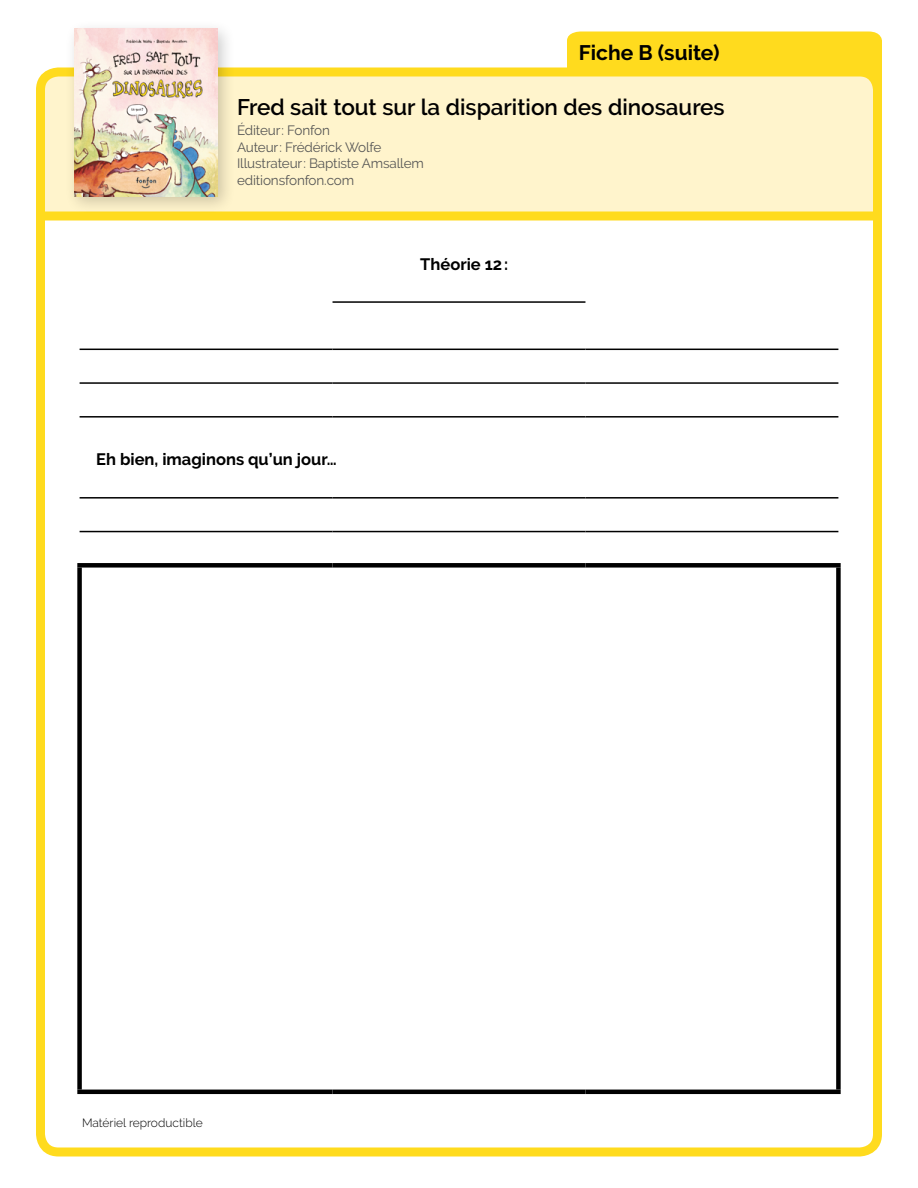
<style>
.page{position:relative;width:918px;height:1188px;background:#fff}
.page>*{position:absolute;margin:0;border:0;box-sizing:border-box;transform-origin:0 0}
.t1{font:600 22.5px "Raleway";color:#000}
.t2{font:700 21px "Raleway";color:#000}
.t3{font:700 16.5px "Raleway";color:#000}
.t4{font:13.5px/16.5px "Raleway";letter-spacing:-.01em;color:#575756}
.t5{font:300 12px "Raleway";color:#000}
</style>
<div class="page">
<div style="left:44px;top:75px;width:830px;height:144px;background:#fff4cc"></div>
<div style="left:40px;top:212px;width:838px;height:8px;background:#ffdb1e"></div>
<svg style="left:567px;top:32px;width:315px;height:53px"></svg>
<div style="left:36px;top:68px;width:846px;height:1088px;border:9px solid #ffdb1e;border-radius:18px"></div>
<div style="left:65px;top:19px;width:171px;height:196px;background:#000;opacity:.2"></div>
<img style="left:74px;top:29px;width:144px;height:167px">
<hr style="left:80px;top:349px;width:253px;height:1px;background:#000">
<hr style="left:333px;top:349px;width:252px;height:1px;background:#000">
<hr style="left:585px;top:349px;width:253px;height:1px;background:#000">
<hr style="left:80px;top:382px;width:253px;height:2px;background:#000">
<hr style="left:333px;top:382px;width:252px;height:2px;background:#000">
<hr style="left:585px;top:382px;width:253px;height:2px;background:#000">
<hr style="left:80px;top:416px;width:253px;height:2px;background:#000">
<hr style="left:333px;top:416px;width:252px;height:2px;background:#000">
<hr style="left:585px;top:416px;width:253px;height:2px;background:#000">
<hr style="left:80px;top:497px;width:253px;height:2px;background:#000">
<hr style="left:333px;top:497px;width:252px;height:2px;background:#000">
<hr style="left:585px;top:497px;width:253px;height:2px;background:#000">
<hr style="left:80px;top:531px;width:253px;height:1px;background:#000">
<hr style="left:333px;top:531px;width:252px;height:1px;background:#000">
<hr style="left:585px;top:531px;width:253px;height:1px;background:#000">
<hr style="left:333px;top:301px;width:252px;height:2px;background:#000">
<div style="left:77px;top:563px;width:256px;height:5px;background:#000"></div>
<div style="left:77px;top:568px;width:5px;height:522px;background:#000"></div>
<div style="left:333px;top:563px;width:252px;height:5px;background:#000"></div>
<div style="left:585px;top:563px;width:256px;height:5px;background:#000"></div>
<div style="left:836px;top:568px;width:5px;height:522px;background:#000"></div>
<hr style="left:77px;top:1090px;width:256px;height:4px;background:#000">
<hr style="left:333px;top:1090px;width:252px;height:4px;background:#000">
<hr style="left:585px;top:1090px;width:256px;height:4px;background:#000">
<h2 class="t2" style="left:579px;top:40px;width:142px">Fiche B (suite)</h2>
<h1 class="t1" style="left:237px;top:94px;width:489px">Fred sait tout sur la disparition des dinosaures</h1>
<p class="t4" style="left:237px;top:122px;width:189px">Éditeur: Fonfon<br>Auteur: Frédérick Wolfe<br>Illustrateur: Baptiste Amsallem editionsfonfon.com</p>
<p class="t3" style="left:96px;top:450px;width:242px">Eh bien, imaginons qu’un jour…</p>
<p class="t3" style="left:420px;top:254px;width:90px">Théorie 12 :</p>
<p class="t5" style="left:82px;top:1116px;width:122px">Matériel reproductible</p>
</div>
